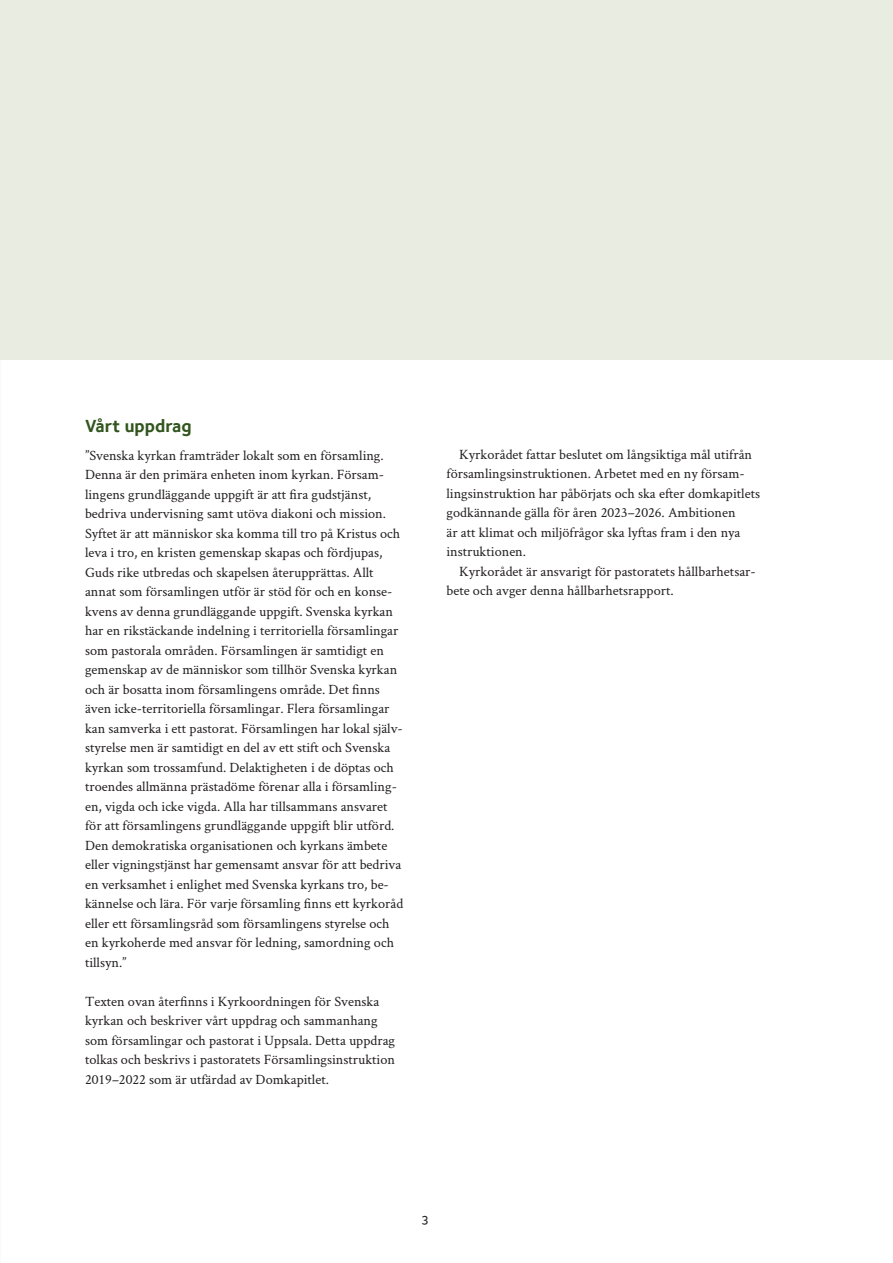
<style>
.page{position:relative;width:893px;height:1263px;background:#fff}
.page>*{position:absolute;margin:0;border:0;box-sizing:border-box;transform-origin:0 0}
.t1{font:18px "Foundry Sterling Bold OSF";color:#31551d}
.t2{font:14.25px/19.5px "Crimson Svk";color:#231f20}
.t3{font:13.5px "Foundry Sterling Medium OSF";color:#231f20}
</style>
<div class="page">
<div style="left:0;top:0;width:893px;height:359px;background:#e9ede1"></div>
<p class="t1" style="left:85px;top:415px;width:108px">Vårt uppdrag</p>
<p class="t2" style="left:85px;top:445px;width:320px">”Svenska kyrkan framträder lokalt som en församling.<br>Denna är den primära enheten inom kyrkan. Försam&shy;lingens grundläggande uppgift är att fira gudstjänst, bedriva undervisning samt utöva diakoni och mission.<br>Syftet är att människor ska komma till tro på Kristus och leva i tro, en kristen gemenskap skapas och fördjupas, Guds rike utbredas och skapelsen återupprättas. Allt annat som församlingen utför är stöd för och en konse&shy;kvens av denna grundläggande uppgift. Svenska kyrkan har en rikstäckande indelning i territoriella församlingar som pastorala områden. Församlingen är samtidigt en gemenskap av de människor som tillhör Svenska kyrkan och är bosatta inom församlingens område. Det finns även icke-territoriella församlingar. Flera församlingar kan samverka i ett pastorat. Församlingen har lokal själv&shy;styrelse men är samtidigt en del av ett stift och Svenska kyrkan som trossamfund. Delaktigheten i de döptas och troendes allmänna prästadöme förenar alla i församling&shy;en, vigda och icke vigda. Alla har tillsammans ansvaret för att församlingens grundläggande uppgift blir utförd.<br>Den demokratiska organisationen och kyrkans ämbete eller vigningstjänst har gemensamt ansvar för att bedriva en verksamhet i enlighet med Svenska kyrkans tro, be&shy;kännelse och lära. För varje församling finns ett kyrkoråd eller ett församlingsråd som församlingens styrelse och en kyrkoherde med ansvar för ledning, samordning och tillsyn.”</p>
<p class="t2" style="left:85px;top:991px;width:312px">Texten ovan återfinns i Kyrkoordningen för Svenska kyrkan och beskriver vårt uppdrag och sammanhang som församlingar och pastorat i Uppsala. Detta uppdrag tolkas och beskrivs i pastoratets Församlingsinstruktion 2019–2022 som är utfärdad av Domkapitlet.</p>
<p class="t2" style="left:446px;top:444px;width:315px;text-indent:13px">Kyrkorådet fattar beslutet om långsiktiga mål utifrån församlingsinstruktionen. Arbetet med en ny försam&shy;lingsinstruktion har påbörjats och ska efter domkapitlets godkännande gälla för åren 2023–2026. Ambitionen<br>är att klimat och miljöfrågor ska lyftas fram i den nya instruktionen.</p>
<p class="t2" style="left:446px;top:561px;width:311px;text-indent:13px">Kyrkorådet är ansvarigt för pastoratets hållbarhetsar&shy;bete och avger denna hållbarhetsrapport.</p>
<p class="t3" style="left:422px;top:1210px;width:8px">3</p>
</div>
